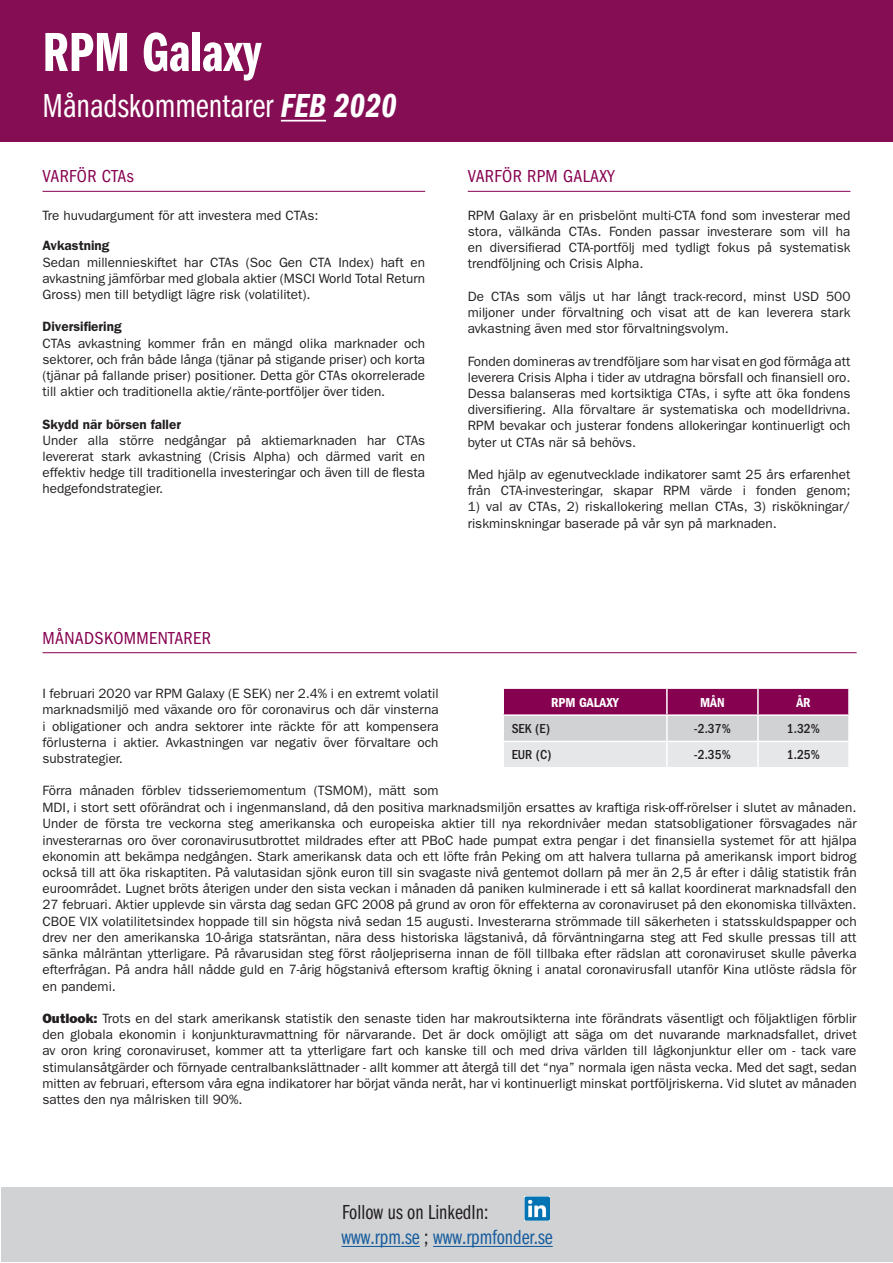
<style>
.page{position:relative;width:893px;height:1263px;background:#fff}
.page>*{position:absolute;margin:0;border:0;box-sizing:border-box;transform-origin:0 0}
.t1{font:57px "ITC Franklin Gothic Std Dm Cp";color:#fff}
.t2{font:34.5px "ITC Franklin Gothic Std Bk Cp";color:#fff}
.t3{font:21px/25.2px "ITC Franklin Gothic Std Bk Cp";color:#175d9e}
.Factsheet_Header{font:condensed 18px "ITC Franklin Gothic Std";letter-spacing:.02em;color:#860150}
.t4{font:13.5px/16.2px "ITC Franklin Gothic Std";color:#231f20;text-align:justify}
.t5{font:600 13.5px "ITC Franklin Gothic Std";color:#231f20}
.FG_Book_Centered_Bla{font:500 condensed 13.5px "ITC Franklin Gothic Std";color:#231f20}
.Unit_Class_Header{font:13.5px "ITC Franklin Gothic Std Dm Cd";color:#fff}
.s1{font-family:"ITC Franklin Gothic Std Dm Cp It"}
.s2{font-family:"ITC Franklin Gothic Std Hvy"}
.s3{color:#231f20}
</style>
<div class="page">
<div style="left:0;top:0;width:893px;height:141px;background:#850d53"></div>
<div style="left:1px;top:1187px;width:892px;height:75px;background:#d1d2d4"></div>
<hr style="left:341px;top:1246px;width:79px;height:1px;background:#175d9e">
<hr style="left:433px;top:1246px;width:120px;height:1px;background:#175d9e">
<img style="left:525px;top:1196px;width:25px;height:25px">
<hr style="left:281px;top:120px;width:45px;height:2px;background:#fff">
<svg style="left:504px;top:689px;width:344px;height:78px;background:#bf93af"></svg>
<hr style="left:666px;top:689px;width:2px;height:25px;background:#fff">
<hr style="left:757px;top:689px;width:2px;height:25px;background:#fff">
<hr style="left:666px;top:716px;width:2px;height:25px;background:#fff">
<hr style="left:757px;top:716px;width:2px;height:25px;background:#fff">
<hr style="left:666px;top:742px;width:2px;height:25px;background:#fff">
<hr style="left:757px;top:742px;width:2px;height:25px;background:#fff">
<hr style="left:502px;top:714px;width:165px;height:2px;background:#fff">
<hr style="left:667px;top:714px;width:91px;height:2px;background:#fff">
<hr style="left:758px;top:714px;width:92px;height:2px;background:#fff">
<hr style="left:502px;top:741px;width:165px;height:1px;background:#fff">
<hr style="left:667px;top:741px;width:91px;height:1px;background:#fff">
<hr style="left:758px;top:741px;width:92px;height:1px;background:#fff">
<hr style="left:43px;top:652px;width:814px;height:1px;background:#860150">
<hr style="left:43px;top:191px;width:382px;height:1px;background:#860150">
<hr style="left:468px;top:191px;width:382px;height:1px;background:#860150">
<p class="t1" style="left:43px;top:21px;width:220px">RPM Galaxy</p>
<p class="t2" style="left:43px;top:87px;width:356px">Månadskommentarer <span class="s1">FEB 2020</span></p>
<p class="Factsheet_Header" style="left:43px;top:166px;width:93px">VARFÖR CTAs</p>
<p class="t4" style="left:43px;top:207px;width:277px">Tre huvudargument för att investera med CTAs:</p>
<p class="t5" style="left:43px;top:238px;width:68px">Avkastning</p>
<p class="t4" style="left:43px;top:254px;width:384px">Sedan millennieskiftet har CTAs (Soc Gen CTA Index) haft en avkastning jämförbar med globala aktier (MSCI World Total Return Gross) men till betydligt lägre risk (volatilitet).</p>
<p class="t5" style="left:43px;top:319px;width:81px">Diversifiering</p>
<p class="t4" style="left:43px;top:335px;width:384px">CTAs avkastning kommer från en mängd olika marknader och sektorer, och från både långa (tjänar på stigande priser) och korta (tjänar på fallande priser) positioner. Detta gör CTAs okorrelerade till aktier och traditionella aktie/ränte-portföljer över tiden.</p>
<p class="t5" style="left:43px;top:416px;width:140px">Skydd när börsen faller</p>
<p class="t4" style="left:43px;top:432px;width:384px">Under alla större nedgångar på aktiemarknaden har CTAs levererat stark avkastning (Crisis Alpha) och därmed varit en effektiv hedge till traditionella investeringar och även till de flesta hedgefondstrategier.</p>
<p class="Factsheet_Header" style="left:468px;top:166px;width:148px">VARFÖR RPM GALAXY</p>
<p class="t4" style="left:468px;top:207px;width:384px">RPM Galaxy är en prisbelönt multi-CTA fond som investerar med stora, välkända CTAs. Fonden passar investerare som vill ha en diversifierad CTA-portfölj med tydligt fokus på systematisk trendföljning och Crisis Alpha.</p>
<p class="t4" style="left:468px;top:288px;width:384px">De CTAs som väljs ut har långt track-record, minst USD 500 miljoner under förvaltning och visat att de kan leverera stark avkastning även med stor förvaltningsvolym.</p>
<p class="t4" style="left:468px;top:353px;width:384px">Fonden domineras av trendföljare som har visat en god förmåga att leverera Crisis Alpha i tider av utdragna börsfall och finansiell oro.<br>Dessa balanseras med kortsiktiga CTAs, i syfte att öka fondens diversifiering. Alla förvaltare är systematiska och modelldrivna.<br>RPM bevakar och justerar fondens allokeringar kontinuerligt och byter ut CTAs när så behövs.</p>
<p class="t4" style="left:468px;top:466px;width:384px">Med hjälp av egenutvecklade indikatorer samt 25 års erfarenhet från CTA-investeringar, skapar RPM värde i fonden genom;</p>
<p class="t4" style="left:468px;top:499px;width:384px">1) val av CTAs, 2) riskallokering mellan CTAs, 3) riskökningar/ riskminskningar baserade på vår syn på marknaden.</p>
<p class="Factsheet_Header" style="left:43px;top:628px;width:170px">MÅNADSKOMMENTARER</p>
<p class="t4" style="left:43px;top:685px;width:398px">I februari 2020 var RPM Galaxy (E SEK) ner 2.4% i en extremt volatil marknadsmiljö med växande oro för coronavirus och där vinsterna i obligationer och andra sektorer inte räckte för att kompensera förlusterna i aktier. Avkastningen var negativ över förvaltare och substrategier.</p>
<p class="t4" style="left:43px;top:783px;width:398px">Förra månaden förblev tidsseriemomentum (TSMOM), mätt som</p>
<p class="Unit_Class_Header" style="left:551px;top:694px;width:69px">RPM GALAXY</p>
<p class="Unit_Class_Header" style="left:700px;top:694px;width:26px">MÅN</p>
<p class="Unit_Class_Header" style="left:796px;top:694px;width:16px">ÅR</p>
<p class="FG_Book_Centered_Bla" style="left:512px;top:721px;width:40px">SEK (E)</p>
<p class="FG_Book_Centered_Bla" style="left:694px;top:721px;width:39px">-2.37%</p>
<p class="FG_Book_Centered_Bla" style="left:787px;top:721px;width:35px">1.32%</p>
<p class="FG_Book_Centered_Bla" style="left:512px;top:747px;width:41px">EUR (C)</p>
<p class="FG_Book_Centered_Bla" style="left:694px;top:747px;width:39px">-2.35%</p>
<p class="FG_Book_Centered_Bla" style="left:787px;top:747px;width:35px">1.25%</p>
<p class="t4" style="left:43px;top:800px;width:816px">MDI, i stort sett oförändrat och i ingenmansland, då den positiva marknadsmiljön ersattes av kraftiga risk-off-rörelser i slutet av månaden.<br>Under de första tre veckorna steg amerikanska och europeiska aktier till nya rekordnivåer medan statsobligationer försvagades när investerarnas oro över coronavirusutbrottet mildrades efter att PBoC hade pumpat extra pengar i det finansiella systemet för att hjälpa ekonomin att bekämpa nedgången. Stark amerikansk data och ett löfte från Peking om att halvera tullarna på amerikansk import bidrog också till att öka riskaptiten. På valutasidan sjönk euron till sin svagaste nivå gentemot dollarn på mer än 2,5 år efter i dålig statistik från euroområdet. Lugnet bröts återigen under den sista veckan i månaden då paniken kulminerade i ett så kallat koordinerat marknadsfall den 27 februari. Aktier upplevde sin värsta dag sedan GFC 2008 på grund av oron för effekterna av coronaviruset på den ekonomiska tillväxten.<br>CBOE VIX volatilitetsindex hoppade till sin högsta nivå sedan 15 augusti. Investerarna strömmade till säkerheten i statsskuldspapper och drev ner den amerikanska 10-åriga statsräntan, nära dess historiska lägstanivå, då förväntningarna steg att Fed skulle pressas till att sänka målräntan ytterligare. På råvarusidan steg först råoljepriserna innan de föll tillbaka efter rädslan att coronaviruset skulle påverka efterfrågan. På andra håll nådde guld en 7-årig högstanivå eftersom kraftig ökning i anatal coronavirusfall utanför Kina utlöste rädsla för en pandemi.</p>
<p class="t4" style="left:43px;top:1010px;width:816px"><span class="s2">Outlook:</span> Trots en del stark amerikansk statistik den senaste tiden har makroutsikterna inte förändrats väsentligt och följaktligen förblir den globala ekonomin i konjunkturavmattning för närvarande. Det är dock omöjligt att säga om det nuvarande marknadsfallet, drivet av oron kring coronaviruset, kommer att ta ytterligare fart och kanske till och med driva världen till lågkonjunktur eller om - tack vare stimulansåtgärder och förnyade centralbankslättnader - allt kommer att återgå till det “nya” normala igen nästa vecka. Med det sagt, sedan mitten av februari, eftersom våra egna indikatorer har börjat vända neråt, har vi kontinuerligt minskat portföljriskerna. Vid slutet av månaden sattes den nya målrisken till 90%.</p>
<h3 class="t3" style="left:341px;top:1200px;width:213px"><span class="s3">Follow us on LinkedIn: </span>www.rpm.se <span class="s3">;</span> www.rpmfonder.se</h3>
</div>
